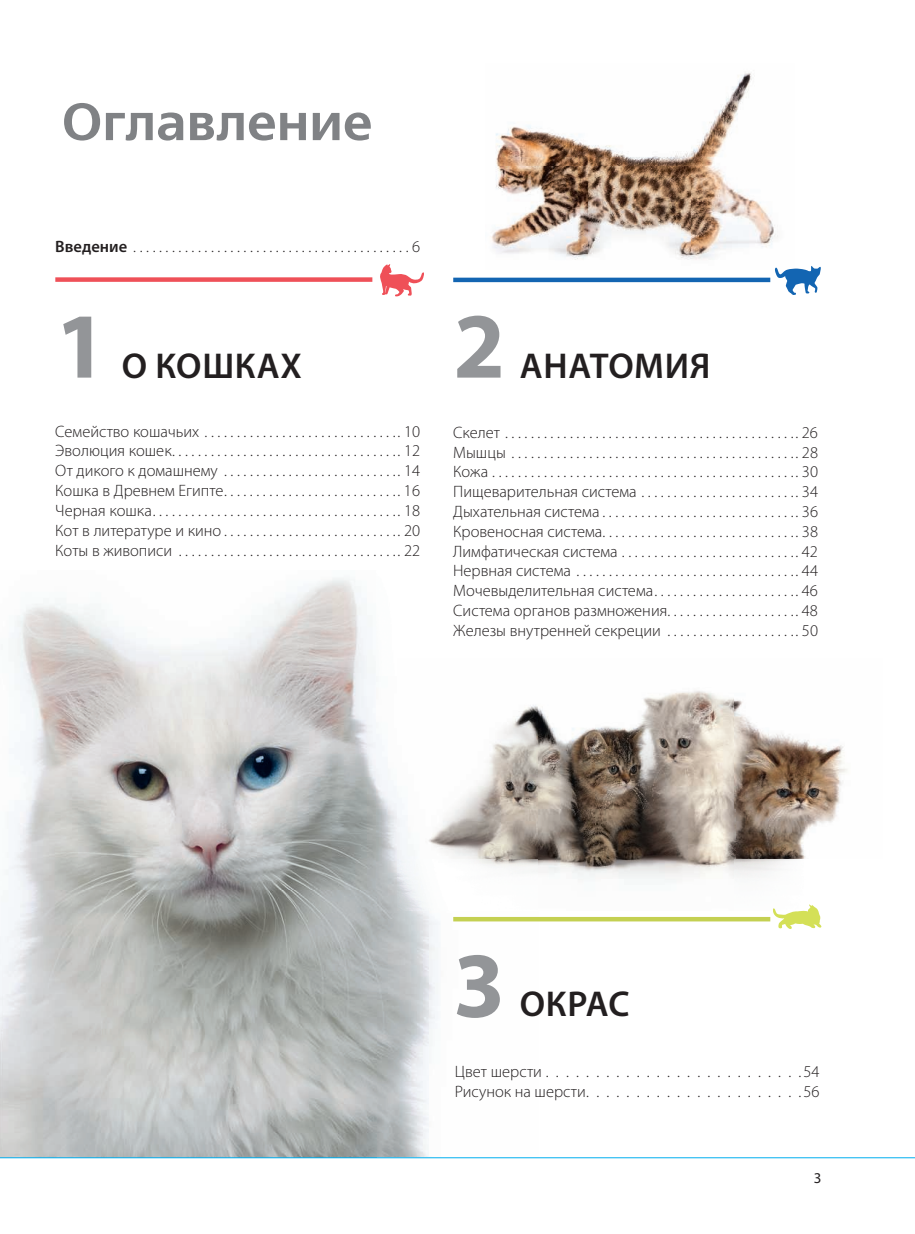
<style>
.page{position:relative;width:915px;height:1234px;background:#fff}
.page>*{position:absolute;margin:0;border:0;box-sizing:border-box;transform-origin:0 0}
.t1{font:700 93.75px "Myriad Pro";color:#939598}
.t2{font:700 52.5px "Free Set C";color:#808285}
.t3{font:600 36px "Myriad Pro";letter-spacing:.02em;color:#231f20}
.t4{font:300 16.5px/19.8px "Myriad Pro";color:#231f20;text-align:justify}
.t5{font:15px "Myriad Pro";color:#231f20}
.s1{font-weight:600}
</style>
<div class="page">
<img style="left:430px;top:691px;width:417px;height:191px">
<img style="left:0;top:578px;width:376px;height:579px">
<img style="left:376px;top:734px;width:54px;height:423px">
<img style="left:429px;top:909px;width:109px;height:248px">
<img style="left:491px;top:73px;width:287px;height:187px">
<div style="left:55px;top:277px;width:317px;height:5px;background:#ef5058"></div>
<div style="left:453px;top:277px;width:317px;height:5px;background:#1365b2"></div>
<div style="left:453px;top:916px;width:317px;height:5px;background:#c4d052"></div>
<svg style="left:380px;top:264px;width:43px;height:32px"></svg>
<svg style="left:774px;top:266px;width:46px;height:29px"></svg>
<svg style="left:773px;top:904px;width:48px;height:24px"></svg>
<hr style="left:0;top:1157px;width:914px;height:1px;background:#00aeef">
<h2 class="t2" style="left:62px;top:91px;width:312px">Оглавление</h2>
<p class="t4" style="left:55px;top:238px;width:366px"><span class="s1">Введение</span> . . . . . . . . . . . . . . . . . . . . . . . . . . . . . . . . . . . . . . . . . . . 6</p>
<h1 class="t1" style="left:55px;top:290px;width:54px">1</h1>
<h1 class="t1" style="left:453px;top:290px;width:54px">2</h1>
<h3 class="t3" style="left:122px;top:348px;width:181px">О КОШКАХ</h3>
<h3 class="t3" style="left:519px;top:348px;width:192px">АНАТОМИЯ</h3>
<p class="t4" style="left:55px;top:422px;width:366px">Семейство кошачьих . . . . . . . . . . . . . . . . . . . . . . . . . . . . . . . 10<br>Эволюция кошек . . . . . . . . . . . . . . . . . . . . . . . . . . . . . . . . . . . . 12<br>От дикого к домашнему . . . . . . . . . . . . . . . . . . . . . . . . . . . . 14<br>Кошка в Древнем Египте . . . . . . . . . . . . . . . . . . . . . . . . . . . . 16<br>Черная кошка . . . . . . . . . . . . . . . . . . . . . . . . . . . . . . . . . . . . . . . 18<br>Кот в литературе и кино . . . . . . . . . . . . . . . . . . . . . . . . . . . . 20<br>Коты в живописи . . . . . . . . . . . . . . . . . . . . . . . . . . . . . . . . . . . 22</p>
<p class="t4" style="left:453px;top:423px;width:366px">Скелет . . . . . . . . . . . . . . . . . . . . . . . . . . . . . . . . . . . . . . . . . . . . . . 26<br>Мышцы . . . . . . . . . . . . . . . . . . . . . . . . . . . . . . . . . . . . . . . . . . . . . 28<br>Кожа . . . . . . . . . . . . . . . . . . . . . . . . . . . . . . . . . . . . . . . . . . . . . . . . 30<br>Пищеварительная система . . . . . . . . . . . . . . . . . . . . . . . . . 34<br>Дыхательная система . . . . . . . . . . . . . . . . . . . . . . . . . . . . . . . 36<br>Кровеносная система . . . . . . . . . . . . . . . . . . . . . . . . . . . . . . . 38<br>Лимфатическая система . . . . . . . . . . . . . . . . . . . . . . . . . . . . 42<br>Нервная система . . . . . . . . . . . . . . . . . . . . . . . . . . . . . . . . . . . 44<br>Мочевыделительная система . . . . . . . . . . . . . . . . . . . . . . . 46<br>Система органов размножения. . . . . . . . . . . . . . . . . . . . . 48<br>Железы внутренней секреции . . . . . . . . . . . . . . . . . . . . . 50</p>
<h1 class="t1" style="left:453px;top:929px;width:54px">3</h1>
<h3 class="t3" style="left:519px;top:986px;width:111px">ОКРАС</h3>
<p class="t4" style="left:454px;top:1062px;width:366px">Цвет шерсти . . . . . . . . . . . . . . . . . . . . . . . . . . 54<br>Рисунок на шерсти . . . . . . . . . . . . . . . . . . . . . . 56</p>
<p class="t5" style="left:813px;top:1171px;width:9px">3</p>
</div>
